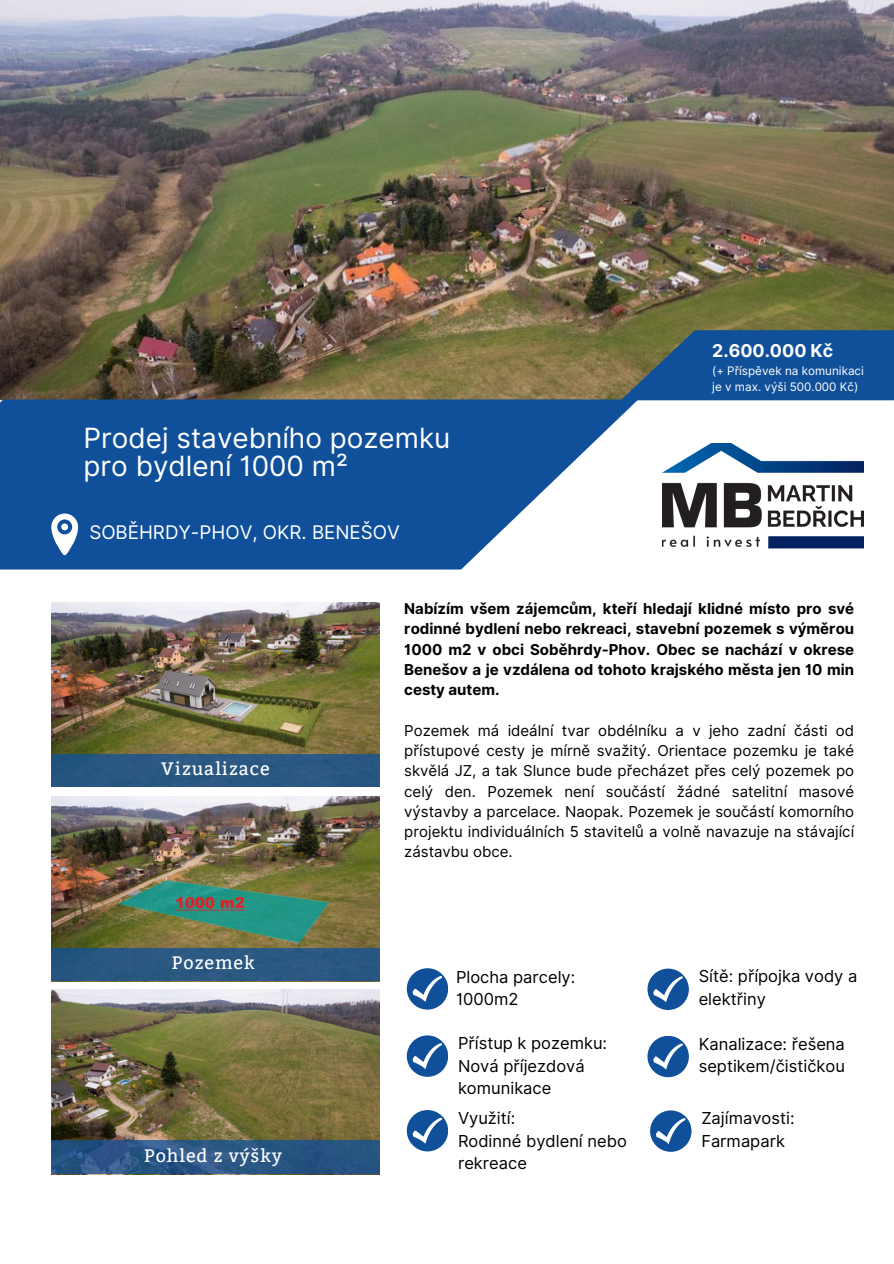
<style>
.page{position:relative;width:894px;height:1264px;background:#fff}
.page>*{position:absolute;margin:0;border:0;box-sizing:border-box;transform-origin:0 0}
.t1{font:27.9px/28.2px "Inter";color:#fff}
.t2{font:18.75px "Inter";color:#fff}
.t3{font:18px "Bitter";letter-spacing:.05em;color:#fff}
.t4{font:700 17.7px "Inter";color:#fff}
.t5{font:16.5px/22.5px "Inter";color:#000}
.t6{font:15px/20.2px "Inter";color:#000;text-align:justify}
.t7{font:700 15px/20.2px "Inter";color:#000;text-align:justify}
.t8{font:11.7px/15.6px "Inter";color:#fff}
</style>
<div class="page">
<img style="left:0;top:0;width:893px;height:399px">
<img style="left:51px;top:989px;width:329px;height:185px">
<img style="left:662px;top:444px;width:200px;height:105px">
<svg style="left:0;top:399px;width:638px;height:170px;background:#3168a7"></svg>
<svg style="left:51px;top:513px;width:27px;height:42px"></svg>
<div style="left:61px;top:523px;width:7px;height:7px;background:#fff;border-radius:50%"></div>
<div style="left:406px;top:968px;width:42px;height:41px;background:#10509a;border-radius:50%"></div>
<svg style="left:412px;top:976px;width:30px;height:25px"></svg>
<div style="left:647px;top:968px;width:41px;height:42px;background:#10509a;border-radius:50%"></div>
<svg style="left:653px;top:976px;width:29px;height:26px"></svg>
<div style="left:406px;top:1109px;width:42px;height:42px;background:#10509a;border-radius:50%"></div>
<svg style="left:412px;top:1117px;width:30px;height:26px"></svg>
<div style="left:650px;top:1110px;width:41px;height:41px;background:#10509a;border-radius:50%"></div>
<svg style="left:656px;top:1118px;width:29px;height:26px"></svg>
<svg style="left:51px;top:1140px;width:328px;height:34px;background:#295583"></svg>
<img style="left:51px;top:602px;width:329px;height:185px">
<div style="left:51px;top:754px;width:328px;height:32px;background:#2a5882"></div>
<img style="left:51px;top:796px;width:329px;height:185px">
<svg style="left:620px;top:330px;width:273px;height:70px;background:#1e548c"></svg>
<div style="left:51px;top:948px;width:328px;height:32px;background:#2a5882"></div>
<div style="left:406px;top:1035px;width:42px;height:41px;background:#10509a;border-radius:50%"></div>
<svg style="left:412px;top:1043px;width:30px;height:26px"></svg>
<div style="left:647px;top:1035px;width:41px;height:42px;background:#10509a;border-radius:50%"></div>
<svg style="left:653px;top:1043px;width:29px;height:26px"></svg>
<p class="t1" style="left:84px;top:424px;width:368px">Prodej stavebního pozemku pro bydlení 1000 m²</p>
<p class="t2" style="left:89px;top:521px;width:312px">SOBĚHRDY-PHOV, OKR. BENEŠOV</p>
<h5 class="t4" style="left:712px;top:339px;width:122px">2.600.000 Kč</h5>
<p class="t8" style="left:712px;top:363px;width:153px">(+ Příspěvek na komunikaci je v max. výši 500.000 Kč)</p>
<h3 class="t3" style="left:161px;top:758px;width:110px">Vizualizace</h3>
<p class="t3" style="left:172px;top:952px;width:84px">Pozemek</p>
<h3 class="t3" style="left:144px;top:1144px;width:139px">Pohled z výšky</h3>
<h4 class="t7" style="left:404px;top:598px;width:451px">Nabízím všem zájemcům, kteří hledají klidné místo pro své rodinné bydlení nebo rekreaci, stavební pozemek s výměrou 1000 m2 v obci Soběhrdy-Phov. Obec se nachází v okrese Benešov a je vzdálena od tohoto krajského města jen 10 min cesty autem.</h4>
<h5 class="t6" style="left:404px;top:720px;width:451px">Pozemek má ideální tvar obdélníku a v jeho zadní části od přístupové cesty je mírně svažitý. Orientace pozemku je také skvělá JZ, a tak Slunce bude přecházet přes celý pozemek po celý den. Pozemek není součástí žádné satelitní masové výstavby a parcelace. Naopak. Pozemek je součástí komorního projektu individuálních 5 stavitelů a volně navazuje na stávající zástavbu obce.</h5>
<h1 class="t5" style="left:456px;top:965px;width:121px">Plocha parcely:<br>1000m2</h1>
<p class="t5" style="left:698px;top:965px;width:160px">Sítě: přípojka vody a elektřiny</p>
<p class="t5" style="left:458px;top:1032px;width:151px">Přístup k pozemku:<br>Nová příjezdová komunikace</p>
<p class="t5" style="left:698px;top:1032px;width:148px">Kanalizace: řešena septikem/čističkou</p>
<p class="t5" style="left:458px;top:1106px;width:170px">Využití:<br>Rodinné bydlení nebo rekreace</p>
<h2 class="t5" style="left:701px;top:1106px;width:95px">Zajímavosti:<br>Farmapark</h2>
</div>
